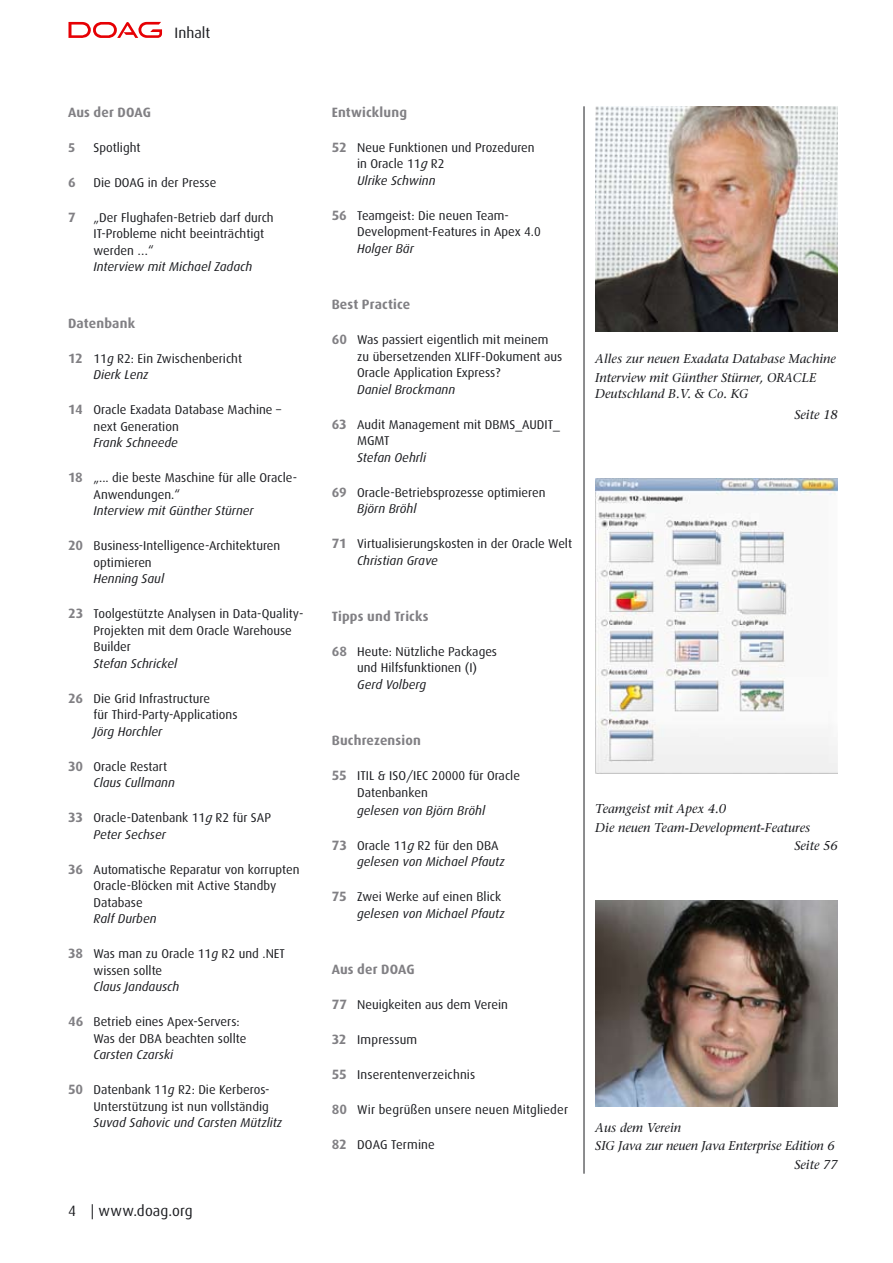
<style>
.page{position:relative;width:893px;height:1263px;background:#fff}
.page>*{position:absolute;margin:0;border:0;box-sizing:border-box;transform-origin:0 0}
.t1{font:15px "Dax";letter-spacing:.005em;color:#1b1c20}
.t2{font:700 13.5px "Dax";letter-spacing:.015em;color:#818084}
.t3{font:12.75px/16.5px "Dax";color:#1b1c20}
.t4{font:italic 12.75px "Dax Pro";color:#1b1c20}
.t5{font:italic 500 12.75px/18.8px "Stone Serif Std";color:#1b1c20}
.t6{font:700 12.75px "Dax";color:#818084}
.s1{font-weight:700;font-size:13.5px;color:#818084}
.s2{font-family:"Dax Pro";font-style:italic}
</style>
<div class="page">
<svg style="left:68px;top:22px;width:94px;height:16px"></svg>
<hr style="left:584px;top:106px;width:1px;height:1068px;background:#1b1c20">
<img style="left:595px;top:479px;width:243px;height:295px">
<img style="left:595px;top:900px;width:243px;height:206px">
<img style="left:595px;top:106px;width:243px;height:226px">
<p class="t1" style="left:175px;top:24px;width:37px">Inhalt</p>
<p class="t2" style="left:68px;top:104px;width:84px">Aus der DOAG</p>
<p class="t6" style="left:68px;top:140px;width:9px">5</p>
<p class="t3" style="left:94px;top:139px;width:49px">Spotlight</p>
<p class="t2" style="left:68px;top:174px;width:9px">6</p>
<p class="t3" style="left:94px;top:174px;width:124px">Die DOAG in der Presse</p>
<p class="t2" style="left:68px;top:209px;width:9px">7</p>
<p class="t3" style="left:94px;top:209px;width:182px">„Der Flughafen-Betrieb darf durch<br>IT-Probleme nicht beeinträchtigt werden …“</p>
<p class="t4" style="left:94px;top:259px;width:160px">Interview mit Michael Zadach</p>
<p class="t2" style="left:68px;top:315px;width:69px">Datenbank</p>
<p class="t3" style="left:68px;top:350px;width:176px"><span class="s1">12</span> 11<span class="s2">g</span> R2: Ein Zwischenbericht</p>
<p class="t4" style="left:94px;top:367px;width:56px">Dierk Lenz</p>
<p class="t3" style="left:94px;top:401px;width:189px;text-indent:-26px"><span class="s1">14</span> Oracle Exadata Database Machine – next Generation</p>
<p class="t4" style="left:94px;top:435px;width:86px">Frank Schneede</p>
<p class="t3" style="left:94px;top:469px;width:205px;text-indent:-26px"><span class="s1">18</span> „... die beste Maschine für alle Oracle-<br>Anwendungen.“</p>
<p class="t4" style="left:94px;top:503px;width:162px">Interview mit Günther Stürner</p>
<p class="t3" style="left:94px;top:537px;width:188px;text-indent:-26px"><span class="s1">20</span> Business-Intelligence-Architekturen optimieren</p>
<p class="t4" style="left:94px;top:571px;width:72px">Henning Saul</p>
<p class="t3" style="left:94px;top:605px;width:211px;text-indent:-26px"><span class="s1">23</span> Toolgestützte Analysen in Data-Quality-<br>Projekten mit dem Oracle Warehouse<br>Builder</p>
<p class="t4" style="left:94px;top:655px;width:85px">Stefan Schrickel</p>
<p class="t3" style="left:94px;top:690px;width:145px;text-indent:-26px"><span class="s1">26</span> Die Grid Infrastructure<br>für Third-Party-Applications</p>
<p class="t4" style="left:94px;top:723px;width:70px">Jörg Horchler</p>
<p class="t3" style="left:68px;top:758px;width:101px"><span class="s1">30</span> Oracle Restart</p>
<p class="t4" style="left:94px;top:775px;width:83px">Claus Cullmann</p>
<p class="t3" style="left:68px;top:809px;width:205px"><span class="s1">33</span> Oracle-Datenbank 11<span class="s2">g</span> R2 für SAP</p>
<p class="t4" style="left:94px;top:826px;width:74px">Peter Sechser</p>
<p class="t3" style="left:94px;top:861px;width:207px;text-indent:-26px"><span class="s1">36</span> Automatische Reparatur von korrupten<br>Oracle-Blöcken mit Active Standby<br>Database</p>
<p class="t4" style="left:94px;top:911px;width:64px">Ralf Durben</p>
<p class="t3" style="left:94px;top:945px;width:193px;text-indent:-26px"><span class="s1">38</span> Was man zu Oracle 11<span class="s2">g</span> R2 und .NET wissen sollte</p>
<p class="t4" style="left:94px;top:979px;width:87px">Claus Jandausch</p>
<p class="t3" style="left:94px;top:1014px;width:155px;text-indent:-26px"><span class="s1">46</span> Betrieb eines Apex-Servers:<br>Was der DBA beachten sollte</p>
<p class="t4" style="left:94px;top:1047px;width:81px">Carsten Czarski</p>
<p class="t3" style="left:68px;top:1082px;width:203px;text-align:right"><span class="s1">50</span> Datenbank 11<span class="s2">g</span> R2: Die Kerberos-<br>Unterstützung ist nun vollständig</p>
<p class="t4" style="left:94px;top:1115px;width:190px">Suvad Sahovic und Carsten Mützlitz</p>
<p class="t1" style="left:68px;top:1203px;width:126px">4 | www.doag.org</p>
<p class="t2" style="left:332px;top:104px;width:77px">Entwicklung</p>
<p class="t3" style="left:357px;top:139px;width:179px;text-indent:-26px"><span class="s1">52</span> Neue Funktionen und Prozeduren in Oracle 11<span class="s2">g</span> R2</p>
<p class="t4" style="left:357px;top:172px;width:80px">Ulrike Schwinn</p>
<p class="t3" style="left:357px;top:207px;width:185px;text-indent:-26px"><span class="s1">56</span> Teamgeist: Die neuen Team-<br>Development-Features in Apex 4.0</p>
<p class="t4" style="left:357px;top:240px;width:58px">Holger Bär</p>
<p class="t2" style="left:332px;top:297px;width:80px">Best Practice</p>
<p class="t3" style="left:357px;top:331px;width:207px;text-indent:-26px"><span class="s1">60</span> Was passiert eigentlich mit meinem zu übersetzenden XLIFF-Dokument aus<br>Oracle Application Express?</p>
<p class="t4" style="left:357px;top:381px;width:99px">Daniel Brockmann</p>
<p class="t3" style="left:357px;top:416px;width:204px;text-indent:-26px"><span class="s1">63</span> Audit Management mit DBMS_AUDIT_<br>MGMT</p>
<p class="t4" style="left:357px;top:449px;width:70px">Stefan Oehrli</p>
<p class="t3" style="left:332px;top:484px;width:215px"><span class="s1">69</span> Oracle-Betriebsprozesse optimieren</p>
<p class="t4" style="left:357px;top:501px;width:61px">Björn Bröhl</p>
<p class="t3" style="left:332px;top:535px;width:242px"><span class="s1">71</span> Virtualisierungskosten in der Oracle Welt</p>
<p class="t4" style="left:357px;top:552px;width:82px">Christian Grave</p>
<p class="t2" style="left:332px;top:608px;width:99px">Tipps und Tricks</p>
<p class="t3" style="left:332px;top:643px;width:167px;text-align:center"><span class="s1">68</span> Heute: Nützliche Packages und Hilfsfunktionen (I)</p>
<p class="t4" style="left:357px;top:676px;width:71px">Gerd Volberg</p>
<p class="t2" style="left:332px;top:733px;width:91px">Buchrezension</p>
<p class="t3" style="left:357px;top:767px;width:164px;text-indent:-26px"><span class="s1">55</span> ITIL &amp; ISO/IEC 20000 für Oracle<br>Datenbanken</p>
<p class="t4" style="left:357px;top:802px;width:129px">gelesen von Björn Bröhl</p>
<p class="t3" style="left:332px;top:837px;width:169px"><span class="s1">73</span> Oracle 11<span class="s2">g</span> R2 für den DBA</p>
<p class="t4" style="left:357px;top:854px;width:149px">gelesen von Michael Pfautz</p>
<p class="t3" style="left:332px;top:889px;width:171px"><span class="s1">75</span> Zwei Werke auf einen Blick</p>
<p class="t4" style="left:357px;top:905px;width:149px">gelesen von Michael Pfautz</p>
<p class="t2" style="left:332px;top:961px;width:84px">Aus der DOAG</p>
<p class="t3" style="left:332px;top:996px;width:178px"><span class="s1">77</span> Neuigkeiten aus dem Verein</p>
<p class="t3" style="left:332px;top:1031px;width:87px"><span class="s1">32</span> Impressum</p>
<p class="t3" style="left:332px;top:1066px;width:145px"><span class="s1">55</span> Inserentenverzeichnis</p>
<p class="t3" style="left:332px;top:1101px;width:238px"><span class="s1">80</span> Wir begrüßen unsere neuen Mitglieder</p>
<p class="t3" style="left:332px;top:1136px;width:105px"><span class="s1">82</span> DOAG Termine</p>
<p class="t5" style="left:595px;top:349px;width:242px">Alles zur neuen Exadata Database Machine<br>Interview mit Günther Stürner, ORACLE</p>
<p class="t5" style="left:595px;top:384px;width:155px">Deutschland B.V. &amp; Co. KG</p>
<p class="t5" style="left:794px;top:405px;width:45px">Seite 18</p>
<p class="t5" style="left:595px;top:799px;width:132px">Teamgeist mit Apex 4.0</p>
<p class="t5" style="left:595px;top:818px;width:216px">Die neuen Team-Development-Features</p>
<p class="t5" style="left:794px;top:837px;width:45px">Seite 56</p>
<p class="t5" style="left:595px;top:1118px;width:87px">Aus dem Verein</p>
<p class="t5" style="left:595px;top:1137px;width:241px">SIG Java zur neuen Java Enterprise Edition 6</p>
<p class="t5" style="left:794px;top:1155px;width:45px">Seite 77</p>
</div>
